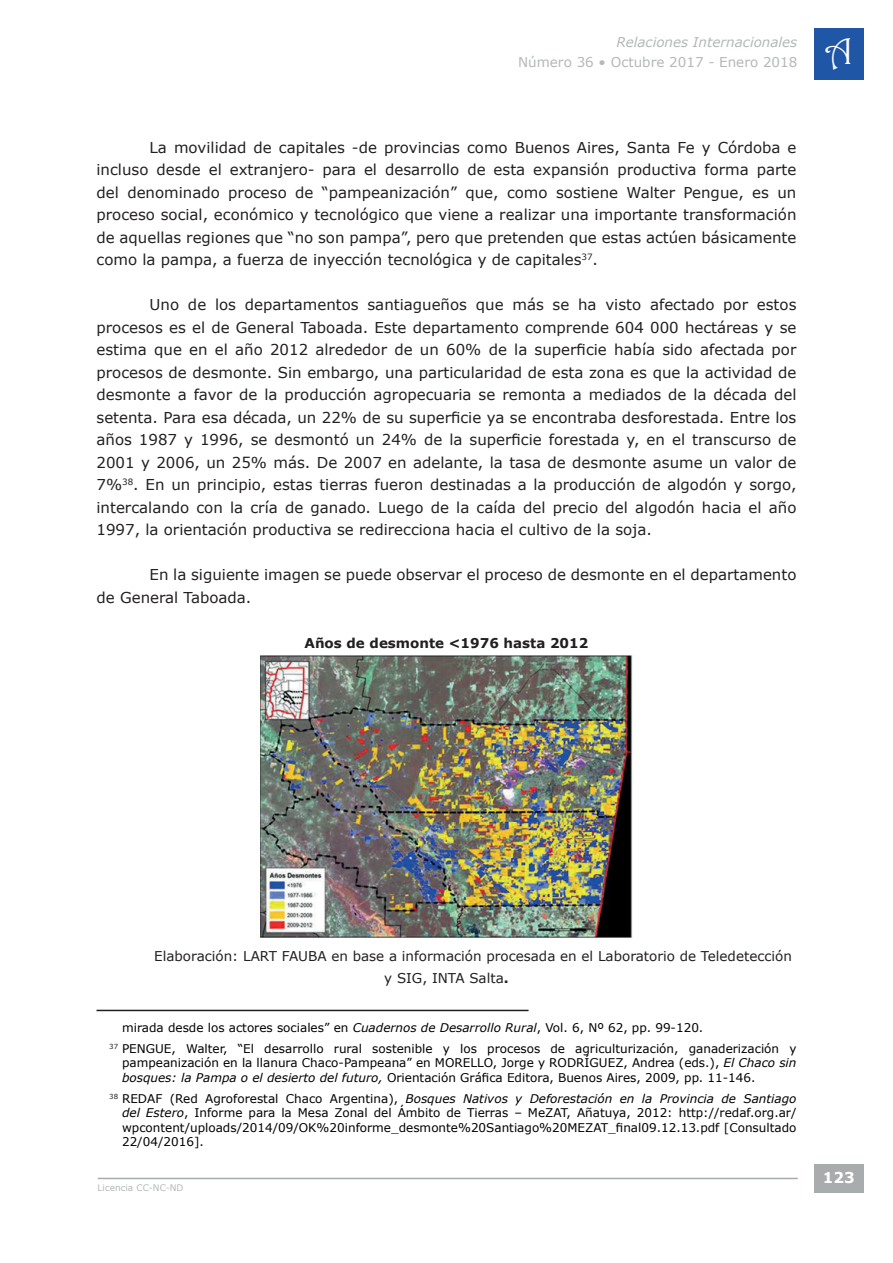
<style>
.page{position:relative;width:893px;height:1263px;background:#fff}
.page>*{position:absolute;margin:0;border:0;box-sizing:border-box;transform-origin:0 0}
.t1{font:37.5px "Harrington";color:#fff}
.t2{font:15px/22.5px "Verdana";color:#231f20;text-align:justify}
.t3{font:700 15px "Verdana";color:#fff}
.t4{font:13.5px/22.5px "Verdana";color:#231f20}
.t5{font:13.5px "Verdana";color:#b5b7b8}
.t6{font:700 13.5px "Verdana";color:#231f20}
.t7{font:italic 13.5px "Verdana";color:#b5b7b8}
.t8{font:12px/14.4px "Verdana";color:#000001}
.t9{font:9px "Verdana";color:#b5b7b8}
.s1{font-weight:700}
.s2{font-style:italic}
</style>
<div class="page">
<hr style="left:98px;top:1178px;width:700px;height:1px;background:#a8acac">
<div style="left:814px;top:1164px;width:49px;height:29px;background:#a8acac"></div>
<div style="left:814px;top:29px;width:49px;height:51px;background:#2056a6"></div>
<hr style="left:97px;top:1010px;width:432px;height:1px;background:#231f20">
<img style="left:260px;top:656px;width:372px;height:281px">
<p class="t7" style="left:616px;top:33px;width:182px">Relaciones Internacionales</p>
<p class="t5" style="left:518px;top:53px;width:281px">Número 36 • Octubre 2017 - Enero 2018</p>
<p class="t2" style="left:97px;top:136px;width:701px;text-indent:53px">La movilidad de capitales -de provincias como Buenos Aires, Santa Fe y Córdoba e incluso desde el extranjero- para el desarrollo de esta expansión productiva forma parte del denominado proceso de “pampeanización” que, como sostiene Walter Pengue, es un proceso social, económico y tecnológico que viene a realizar una importante transformación de aquellas regiones que “no son pampa”, pero que pretenden que estas actúen básicamente como la pampa, a fuerza de inyección tecnológica y de capitales<sup>37</sup>.</p>
<p class="t2" style="left:97px;top:293px;width:701px;text-indent:53px">Uno de los departamentos santiagueños que más se ha visto afectado por estos procesos es el de General Taboada. Este departamento comprende 604 000 hectáreas y se estima que en el año 2012 alrededor de un 60% de la superficie había sido afectada por procesos de desmonte. Sin embargo, una particularidad de esta zona es que la actividad de desmonte a favor de la producción agropecuaria se remonta a mediados de la década del setenta. Para esa década, un 22% de su superficie ya se encontraba desforestada. Entre los años 1987 y 1996, se desmontó un 24% de la superficie forestada y, en el transcurso de 2001 y 2006, un 25% más. De 2007 en adelante, la tasa de desmonte asume un valor de 7%<sup>38</sup>. En un principio, estas tierras fueron destinadas a la producción de algodón y sorgo, intercalando con la cría de ganado. Luego de la caída del precio del algodón hacia el año 1997, la orientación productiva se redirecciona hacia el cultivo de la soja.</p>
<p class="t2" style="left:97px;top:563px;width:701px;text-indent:53px">En la siguiente imagen se puede observar el proceso de desmonte en el departamento de General Taboada.</p>
<p class="t6" style="left:305px;top:633px;width:285px">Años de desmonte &lt;1976 hasta 2012</p>
<h1 class="t1" style="left:825px;top:29px;width:29px">A</h1>
<p class="t4" style="left:384px;top:944px;width:409px;text-indent:-230px">Elaboración: LART FAUBA en base a información procesada en el Laboratorio de Teledetección y SIG, INTA Salta<span class="s1">.</span></p>
<p class="t8" style="left:109px;top:1016px;width:689px;line-height:21.3px;text-indent:13px">mirada desde los actores sociales” en <span class="s2">Cuadernos de Desarrollo Rural</span>, Vol. 6, Nº 62, pp. 99-120.<br><sup>37</sup> PENGUE, Walter, “El desarrollo rural sostenible y los procesos de agriculturización, ganaderización y</p>
<p class="t8" style="left:122px;top:1056px;width:676px">pampeanización en la llanura Chaco-Pampeana” en MORELLO, Jorge y RODRÍGUEZ, Andrea (eds.), <span class="s2">El Chaco sin bosques: la Pampa o el desierto del futuro,</span> Orientación Gráfica Editora, Buenos Aires, 2009, pp. 11-146.</p>
<p class="t8" style="left:122px;top:1091px;width:676px;text-align:justify;text-indent:-13px"><sup>38</sup> REDAF (Red Agroforestal Chaco Argentina), <span class="s2">Bosques Nativos y Deforestación en la Provincia de Santiago del Estero</span>, Informe para la Mesa Zonal del Ámbito de Tierras – MeZAT, Añatuya, 2012: http://redaf.org.ar/ wpcontent/uploads/2014/09/OK%20informe_desmonte%20Santiago%20MEZAT_final09.12.13.pdf [Consultado 22/04/2016].</p>
<p class="t9" style="left:98px;top:1181px;width:87px">Licencia CC-NC-ND</p>
<p class="t3" style="left:823px;top:1167px;width:33px">123</p>
</div>
